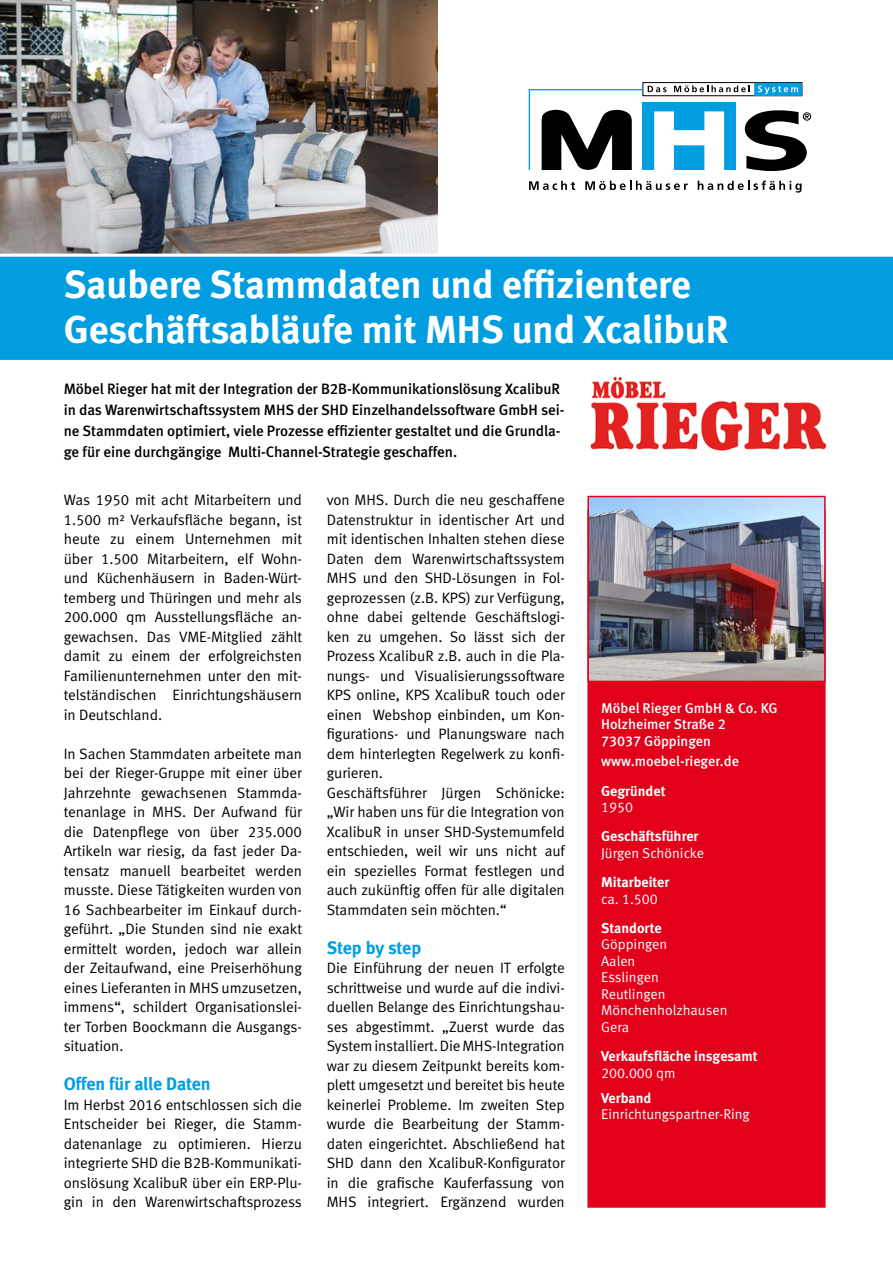
<style>
.page{position:relative;width:893px;height:1263px;background:#fff}
.page>*{position:absolute;margin:0;border:0;box-sizing:border-box;transform-origin:0 0}
.t1{font:700 39px/45px "Meta";color:#fff}
.t2{font:18px "Meta Bold LF";letter-spacing:-.005em;color:#009ee0}
.t3{font:15px/19.5px "Meta Normal LF";letter-spacing:-.005em;color:#000;text-align:justify}
.t4{font:15px/21px "Meta Medium LF";letter-spacing:-.005em;color:#000}
.t5{font:14.25px/16.5px "Meta Normal LF";color:#fff}
.t6{font:14.25px/16.5px "Meta Medium LF";color:#fff}
.t7{font:14.25px "Meta Bold LF";color:#fff}
.t8{font:700 14.25px "Meta";color:#fff}
</style>
<div class="page">
<img style="left:0;top:0;width:438px;height:254px">
<div style="left:0;top:256px;width:893px;height:104px;background:#009ee0"></div>
<img style="left:590px;top:376px;width:237px;height:75px">
<div style="left:587px;top:509px;width:239px;height:699px;background:#e2001a;border:2px solid #e2001a"></div>
<svg style="left:529px;top:181px;width:46px;height:9px"></svg>
<svg style="left:585px;top:181px;width:103px;height:9px"></svg>
<svg style="left:698px;top:181px;width:104px;height:12px"></svg>
<div style="left:643px;top:82px;width:159px;height:14px;border:1px solid #000"></div>
<div style="left:754px;top:83px;width:48px;height:13px;background:#009ee0"></div>
<svg style="left:528px;top:85px;width:283px;height:86px"></svg>
<img style="left:590px;top:499px;width:233px;height:180px">
<div style="left:587px;top:496px;width:239px;height:186px;border:2px solid #e2001a"></div>
<h1 class="t1" style="left:64px;top:262px;width:666px">Saubere Stammdaten und effizientere<br>Geschäftsabläufe mit MHS und XcalibuR</h1>
<p class="t4" style="left:64px;top:379px;width:502px">Möbel Rieger hat mit der Integration der B2B-Kommunikationslösung XcalibuR in das Warenwirtschaftssystem MHS der SHD Einzelhandelssoftware GmbH sei&shy;ne Stammdaten optimiert, viele Prozesse effizienter gestaltet und die Grundla&shy;ge für eine durchgängige Multi-Channel-Strategie geschaffen.</p>
<p class="t3" style="left:64px;top:490px;width:240px">Was 1950 mit acht Mitarbeitern und 1.500 m² Verkaufsfläche begann, ist heute zu einem Unternehmen mit über 1.500 Mitarbeitern, elf Wohn&shy;und Küchenhäusern in Baden-Würt&shy;temberg und Thüringen und mehr als 200.000 qm Ausstellungsfläche an&shy;gewachsen. Das VME-Mitglied zählt damit zu einem der erfolgreichsten Familienunternehmen unter den mit&shy;telständischen Einrichtungshäusern in Deutschland.</p>
<p class="t3" style="left:64px;top:743px;width:240px">In Sachen Stammdaten arbeitete man bei der Rieger-Gruppe mit einer über Jahrzehnte gewachsenen Stammda&shy;tenanlage in MHS. Der Aufwand für die Datenpflege von über 235.000<br>Artikeln war riesig, da fast jeder Da&shy;tensatz manuell bearbeitet werden musste. Diese Tätigkeiten wurden von 16 Sachbearbeiter im Einkauf durch&shy;geführt. „Die Stunden sind nie exakt ermittelt worden, jedoch war allein der Zeitaufwand, eine Preiserhöhung eines Lieferanten in MHS umzusetzen, immens“, schildert Organisationslei&shy;ter Torben Boockmann die Ausgangs&shy;situation.</p>
<p class="t2" style="left:64px;top:1073px;width:148px">Offen für alle Daten</p>
<p class="t3" style="left:64px;top:1094px;width:240px">Im Herbst 2016 entschlossen sich die Entscheider bei Rieger, die Stamm&shy;datenanlage zu optimieren. Hierzu integrierte SHD die B2B-Kommunikati&shy;onslösung XcalibuR über ein ERP-Plu&shy;gin in den Warenwirtschaftsprozess</p>
<p class="t3" style="left:327px;top:490px;width:240px;text-align:left">von MHS. Durch die neu geschaffene Datenstruktur in identischer Art und mit identischen Inhalten stehen diese Daten dem Warenwirtschaftssystem MHS und den SHD-Lösungen in Fol&shy;geprozessen (z.B. KPS) zur Verfügung, ohne dabei geltende Geschäftslogi&shy;ken zu umgehen. So lässt sich der Prozess XcalibuR z.B. auch in die Pla&shy;nungs- und Visualisierungssoftware KPS online, KPS XcalibuR touch oder einen Webshop einbinden, um Kon&shy;figurations- und Planungsware nach dem hinterlegten Regelwerk zu konfi&shy;gurieren.<br>Geschäftsführer Jürgen Schönicke: „Wir haben uns für die Integration von XcalibuR in unser SHD-Systemumfeld entschieden, weil wir uns nicht auf ein spezielles Format festlegen und auch zukünftig offen für alle digitalen Stammdaten sein möchten.“</p>
<p class="t2" style="left:327px;top:937px;width:96px">Step by step</p>
<p class="t3" style="left:327px;top:958px;width:240px">Die Einführung der neuen IT erfolgte schrittweise und wurde auf die indivi&shy;duellen Belange des Einrichtungshau&shy;ses abgestimmt. „Zuerst wurde das System installiert. Die MHS-Integration war zu diesem Zeitpunkt bereits kom&shy;plett umgesetzt und bereitet bis heute keinerlei Probleme. Im zweiten Step wurde die Bearbeitung der Stamm&shy;daten eingerichtet. Abschließend hat SHD dann den XcalibuR-Konfigurator in die grafische Kauferfassung von MHS integriert. Ergänzend wurden</p>
<p class="t6" style="left:601px;top:699px;width:178px">Möbel Rieger GmbH &amp; Co. KG<br>Holzheimer Straße 2<br>73037 Göppingen</p>
<p class="t6" style="left:601px;top:753px;width:139px">www.moebel-rieger.de</p>
<p class="t8" style="left:601px;top:782px;width:66px">Gegründet</p>
<p class="t5" style="left:601px;top:799px;width:33px">1950</p>
<p class="t7" style="left:601px;top:828px;width:99px">Geschäftsführer</p>
<p class="t5" style="left:601px;top:844px;width:104px">Jürgen Schönicke</p>
<p class="t7" style="left:601px;top:874px;width:70px">Mitarbeiter</p>
<p class="t5" style="left:601px;top:890px;width:58px">ca. 1.500</p>
<p class="t7" style="left:601px;top:919px;width:62px">Standorte</p>
<p class="t5" style="left:601px;top:936px;width:128px">Göppingen<br>Aalen<br>Esslingen<br>Reutlingen<br>Mönchenholzhausen<br>Gera</p>
<p class="t7" style="left:601px;top:1048px;width:158px">Verkaufsfläche insgesamt</p>
<p class="t5" style="left:601px;top:1064px;width:76px">200.000 qm</p>
<p class="t7" style="left:601px;top:1089px;width:52px">Verband</p>
<p class="t5" style="left:601px;top:1106px;width:150px">Einrichtungspartner-Ring</p>
</div>
